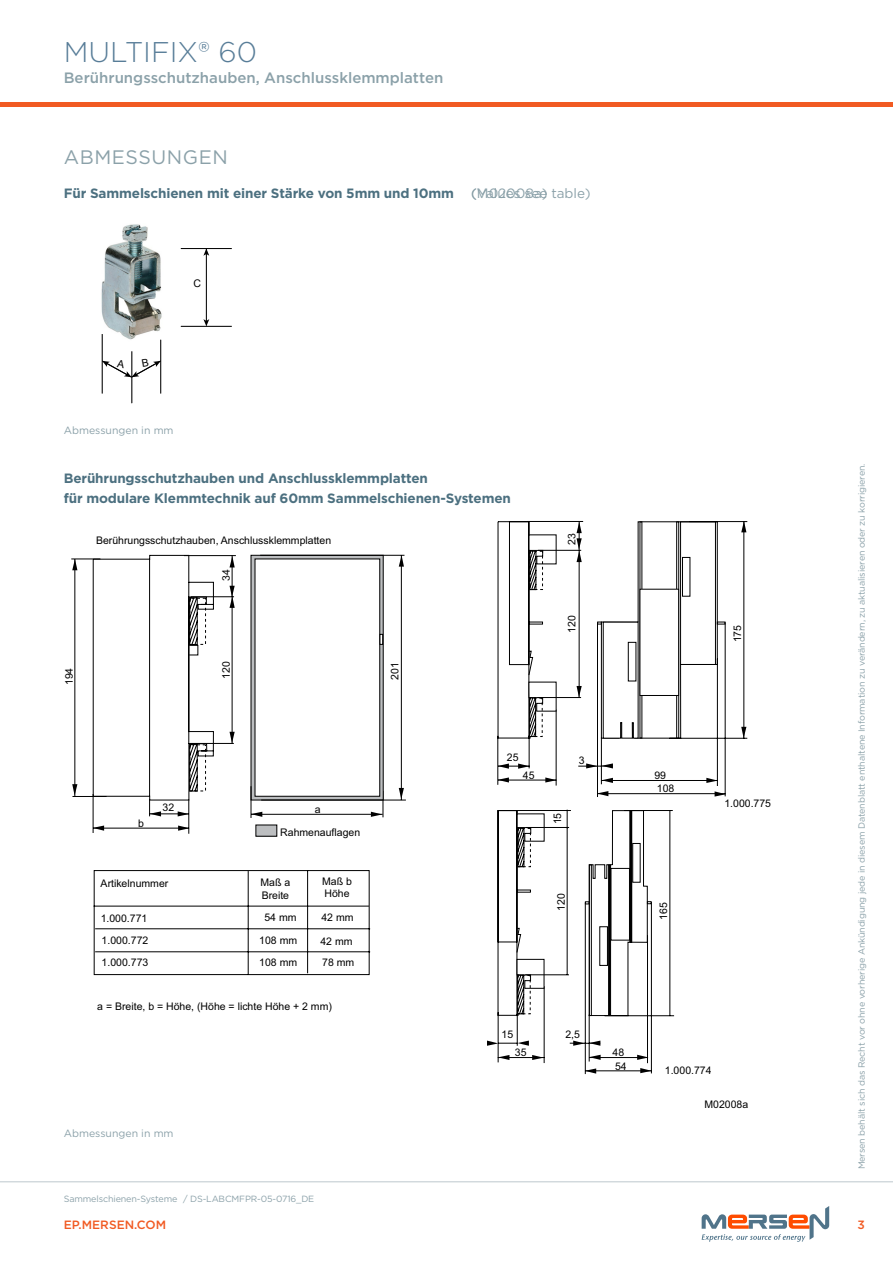
<style>
.page{position:relative;width:893px;height:1263px;background:#fff}
.page>*{position:absolute;margin:0;border:0;box-sizing:border-box;transform-origin:0 0}
.t1{font:300 28.5px "Gotham";color:#587d98}
.t2{font:19.5px "Gotham";letter-spacing:.03em;color:#8ba1a9}
.t3{font:500 15px "Gotham";color:#8ba1a9}
.t4{font:700 13.5px/20.4px "Gotham";letter-spacing:-.01em;color:#4c7080}
.t5{font:13.5px "Gotham";color:#8ba1a9}
.t6{font:500 12px "Gotham";color:#f15a22}
.t7{font:10.5px/12.6px "Arial";color:#000}
.t8{font:10.5px "Gotham";color:#8ba1a9}
.t9{font:9px "Gotham";letter-spacing:-.015em;color:#8ba1a9}
</style>
<div class="page">
<hr style="left:0;top:102px;width:893px;height:4px;background:#f15a22">
<hr style="left:0;top:1181px;width:893px;height:1px;background:#bec8cd">
<svg style="left:702px;top:1206px;width:127px;height:36px"></svg>
<img style="left:101px;top:224px;width:99px;height:123px">
<hr style="left:181px;top:248px;width:51px;height:1px;background:#000">
<hr style="left:181px;top:326px;width:51px;height:1px;background:#000">
<hr style="left:132px;top:351px;width:1px;height:52px;background:#000">
<hr style="left:102px;top:334px;width:1px;height:59px;background:#000">
<hr style="left:160px;top:340px;width:1px;height:53px;background:#000">
<hr style="left:206px;top:254px;width:1px;height:67px;background:#000">
<svg style="left:203px;top:249px;width:6px;height:7px"></svg>
<svg style="left:203px;top:319px;width:6px;height:7px"></svg>
<hr style="left:72px;top:796px;width:35px;height:1px;background:#000">
<hr style="left:74px;top:559px;width:1px;height:237px;background:#000">
<svg style="left:597px;top:521px;width:151px;height:455px"></svg>
<svg style="left:584px;top:521px;width:142px;height:265px"></svg>
<svg style="left:93px;top:521px;width:491px;height:454px"></svg>
<svg style="left:178px;top:825px;width:12px;height:6px"></svg>
<svg style="left:178px;top:811px;width:11px;height:5px"></svg>
<svg style="left:149px;top:799px;width:12px;height:17px"></svg>
<svg style="left:93px;top:825px;width:11px;height:6px"></svg>
<svg style="left:371px;top:812px;width:11px;height:5px"></svg>
<svg style="left:251px;top:812px;width:11px;height:5px"></svg>
<svg style="left:497px;top:777px;width:12px;height:5px"></svg>
<svg style="left:545px;top:777px;width:12px;height:5px"></svg>
<svg style="left:497px;top:763px;width:12px;height:6px"></svg>
<svg style="left:518px;top:763px;width:12px;height:6px"></svg>
<svg style="left:586px;top:763px;width:27px;height:5px"></svg>
<svg style="left:601px;top:778px;width:12px;height:5px"></svg>
<svg style="left:706px;top:778px;width:12px;height:5px"></svg>
<svg style="left:597px;top:791px;width:11px;height:5px"></svg>
<svg style="left:715px;top:791px;width:11px;height:5px"></svg>
<svg style="left:741px;top:727px;width:5px;height:11px"></svg>
<svg style="left:741px;top:521px;width:5px;height:11px"></svg>
<svg style="left:487px;top:810px;width:165px;height:264px"></svg>
<svg style="left:71px;top:559px;width:29px;height:11px"></svg>
<svg style="left:72px;top:784px;width:5px;height:12px"></svg>
<hr style="left:232px;top:596px;width:1px;height:147px;background:#000">
<hr style="left:232px;top:555px;width:1px;height:42px;background:#000">
<svg style="left:229px;top:556px;width:6px;height:11px"></svg>
<svg style="left:229px;top:586px;width:6px;height:22px"></svg>
<svg style="left:229px;top:732px;width:6px;height:11px"></svg>
<svg style="left:399px;top:555px;width:5px;height:12px"></svg>
<svg style="left:399px;top:788px;width:5px;height:11px"></svg>
<hr style="left:579px;top:550px;width:1px;height:147px;background:#000">
<hr style="left:579px;top:521px;width:1px;height:30px;background:#000">
<svg style="left:577px;top:686px;width:5px;height:11px"></svg>
<svg style="left:577px;top:522px;width:5px;height:40px"></svg>
<svg style="left:102px;top:358px;width:59px;height:19px"></svg>
<h1 class="t1" style="left:64px;top:34px;width:195px">MULTIFIX® 60</h1>
<h3 class="t3" style="left:64px;top:68px;width:381px">Berührungsschutzhauben, Anschlussklemmplatten</h3>
<h2 class="t2" style="left:64px;top:145px;width:166px">ABMESSUNGEN</h2>
<p class="t4" style="left:64px;top:183px;width:392px">Für Sammelschienen mit einer Stärke von 5mm und 10mm</p>
<p class="t5" style="left:477px;top:184px;width:115px">Values see table)</p>
<p class="t5" style="left:471px;top:184px;width:78px">(M02008a)</p>
<p class="t7" style="left:193px;top:278px;width:9px">C</p>
<p class="t8" style="left:64px;top:423px;width:111px">Abmessungen in mm</p>
<p class="t4" style="left:64px;top:468px;width:449px">Berührungsschutzhauben und Anschlussklemmplatten<br>für modulare Klemmtechnik auf 60mm Sammelschienen-Systemen</p>
<p class="t7" style="left:96px;top:535px;width:237px">Berührungsschutzhauben, Anschlussklemmplatten</p>
<p class="t7" style="left:63px;top:685px;width:19px;rotate:-90deg">194</p>
<p class="t7" style="left:220px;top:581px;width:13px;rotate:-90deg">34</p>
<p class="t7" style="left:220px;top:679px;width:19px;rotate:-90deg">120</p>
<p class="t7" style="left:388px;top:680px;width:19px;rotate:-90deg">201</p>
<p class="t7" style="left:566px;top:545px;width:13px;rotate:-90deg">23</p>
<p class="t7" style="left:566px;top:633px;width:19px;rotate:-90deg">120</p>
<p class="t7" style="left:138px;top:817px;width:7px">b</p>
<p class="t7" style="left:163px;top:801px;width:13px">32</p>
<p class="t7" style="left:315px;top:803px;width:7px">a</p>
<p class="t7" style="left:280px;top:826px;width:81px">Rahmenauflagen</p>
<p class="t7" style="left:101px;top:877px;width:69px">Artikelnummer</p>
<p class="t7" style="left:261px;top:876px;width:31px">Maß a<br>Breite</p>
<p class="t7" style="left:322px;top:875px;width:31px">Maß b<br>Höhe</p>
<p class="t7" style="left:101px;top:912px;width:48px">1.000.771</p>
<p class="t7" style="left:264px;top:911px;width:34px">54 mm</p>
<p class="t7" style="left:321px;top:911px;width:34px">42 mm</p>
<p class="t7" style="left:102px;top:934px;width:48px">1.000.772</p>
<p class="t7" style="left:259px;top:934px;width:39px">108 mm</p>
<p class="t7" style="left:320px;top:935px;width:34px">42 mm</p>
<p class="t7" style="left:102px;top:956px;width:48px">1.000.773</p>
<p class="t7" style="left:259px;top:956px;width:39px">108 mm</p>
<p class="t7" style="left:322px;top:956px;width:34px">78 mm</p>
<p class="t7" style="left:97px;top:1000px;width:236px">a = Breite, b = Höhe, (Höhe = lichte Höhe + 2 mm)</p>
<p class="t7" style="left:507px;top:751px;width:13px">25</p>
<p class="t7" style="left:523px;top:769px;width:13px">45</p>
<p class="t7" style="left:579px;top:754px;width:7px">3</p>
<p class="t7" style="left:551px;top:824px;width:13px;rotate:-90deg">15</p>
<p class="t7" style="left:555px;top:910px;width:19px;rotate:-90deg">120</p>
<p class="t7" style="left:502px;top:1028px;width:13px">15</p>
<p class="t7" style="left:515px;top:1046px;width:13px">35</p>
<p class="t7" style="left:565px;top:1028px;width:16px">2,5</p>
<p class="t8" style="left:64px;top:1126px;width:111px">Abmessungen in mm</p>
<p class="t7" style="left:612px;top:1046px;width:16px;line-height:13.2px">48<br>54</p>
<p class="t7" style="left:731px;top:642px;width:19px;rotate:-90deg">175</p>
<p class="t7" style="left:654px;top:769px;width:21px;line-height:13px">99<br>108</p>
<p class="t7" style="left:657px;top:920px;width:19px;rotate:-90deg">165</p>
<p class="t7" style="left:724px;top:797px;width:48px">1.000.775</p>
<p class="t7" style="left:665px;top:1064px;width:48px">1.000.774</p>
<p class="t7" style="left:704px;top:1098px;width:45px">M02008a</p>
<p class="t9" style="left:856px;top:1169px;width:707px;rotate:-90deg">Mersen behält sich das Recht vor ohne vorherige Ankündigung jede in diesem Datenblatt enthaltene Information zu verändern, zu aktualisieren oder zu korrigieren.</p>
<p class="t9" style="left:64px;top:1193px;width:252px">Sammelschienen-Systeme / DS-LABCMFPR-05-0716_DE</p>
<p class="t6" style="left:64px;top:1217px;width:104px">EP.MERSEN.COM</p>
<p class="t6" style="left:857px;top:1217px;width:9px">3</p>
</div>
